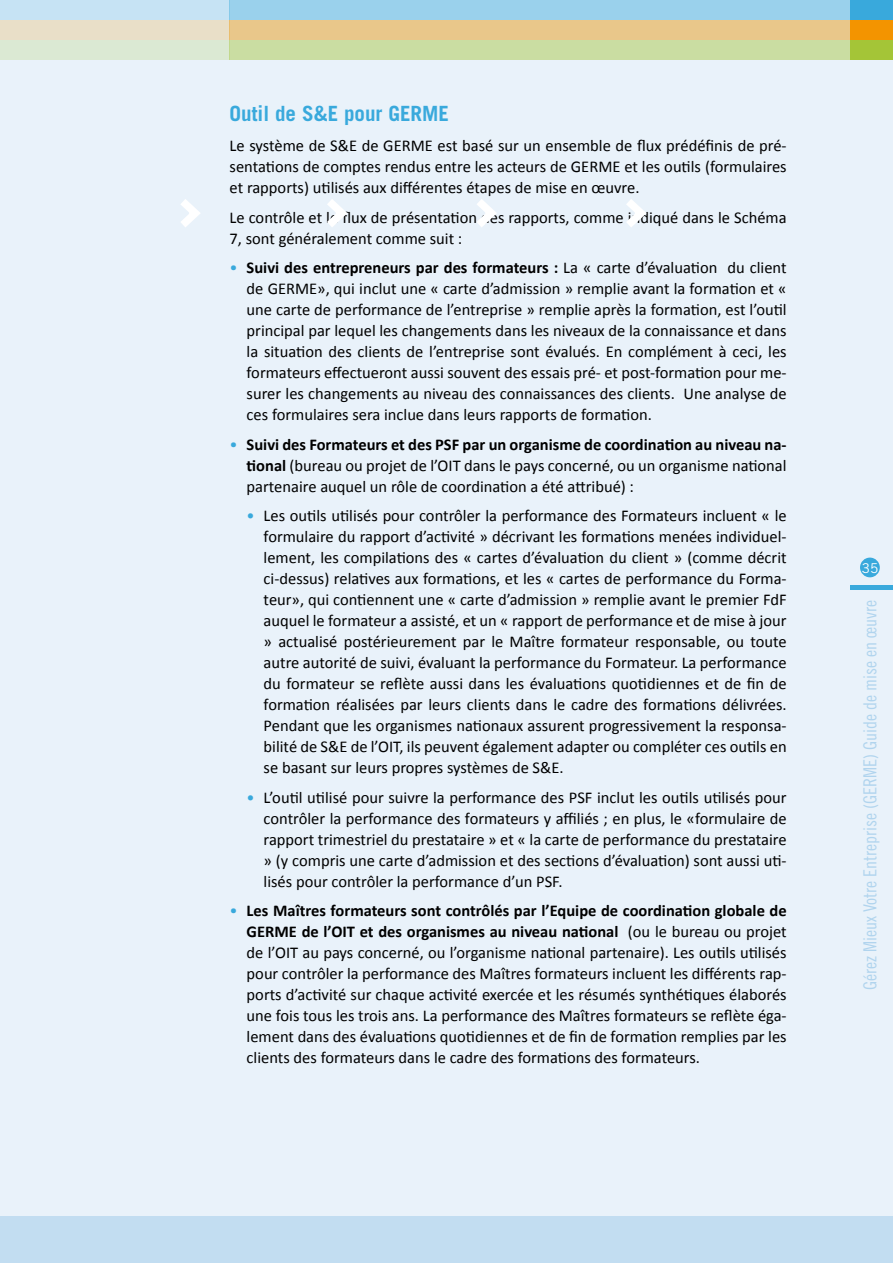
<style>
.page{position:relative;width:893px;height:1263px;background:#e9f2fa}
.page>*{position:absolute;margin:0;border:0;box-sizing:border-box;transform-origin:0 0}
.t1{font:700 21px "Trade Gothic LT Std";color:#39a9dc}
.t2{font:18px "Trade Gothic LT Std Cn 18";color:#b0d4ee}
.t3{font:16.5px/21px "Calibri";color:#000;text-align:justify}
.t4{font:13.5px "Trade Gothic LT Std";color:#fff}
.s1{font-family:"Conduit ITC Std";color:#39a9dc}
.s2{font-weight:700}
.s3{color:#39a9dc}
</style>
<div class="page">
<div style="left:1px;top:1216px;width:892px;height:47px;background:#c2ddf1"></div>
<hr style="left:850px;top:586px;width:43px;height:4px;background:#39a9dc">
<div style="left:230px;top:40px;width:663px;height:20px;background:#cadda2"></div>
<div style="left:230px;top:20px;width:663px;height:20px;background:#e9c78a"></div>
<div style="left:230px;top:0;width:663px;height:20px;background:#9ad1ec"></div>
<div style="left:0;top:40px;width:230px;height:20px;background:#dbe9d3"></div>
<div style="left:0;top:20px;width:230px;height:20px;background:#e9dfc8"></div>
<div style="left:0;top:0;width:230px;height:20px;background:#c6e3f4"></div>
<div style="left:850px;top:40px;width:43px;height:20px;background:#a4c537"></div>
<div style="left:850px;top:20px;width:43px;height:20px;background:#f39400"></div>
<div style="left:850px;top:0;width:43px;height:20px;background:#39a9dc"></div>
<div style="left:860px;top:558px;width:20px;height:19px;background:#39a9dc;border-radius:50%"></div>
<svg style="left:327px;top:199px;width:20px;height:28px"></svg>
<svg style="left:626px;top:199px;width:20px;height:28px"></svg>
<svg style="left:477px;top:199px;width:20px;height:28px"></svg>
<svg style="left:181px;top:199px;width:19px;height:28px"></svg>
<p class="t1" style="left:230px;top:101px;width:221px">Outil de S&amp;E pour GERME</p>
<p class="t3" style="left:230px;top:135px;width:559px">Le système de S&amp;E de GERME est basé sur un ensemble de flux prédéfinis de pré&shy;sentations de comptes rendus entre les acteurs de GERME et les outils (formulaires et rapports) utilisés aux différentes étapes de mise en œuvre.</p>
<p class="t3" style="left:230px;top:207px;width:559px">Le contrôle et le flux de présentation des rapports, comme indiqué dans le Schéma<br>7, sont généralement comme suit :</p>
<p class="t3" style="left:247px;top:257px;width:542px;text-indent:-17px"><span class="s1">•</span> <span class="s2">Suivi des entrepreneurs par des formateurs :</span> La « carte d’évaluation du client de GERME», qui inclut une « carte d’admission » remplie avant la formation et « une carte de performance de l’entreprise » remplie après la formation, est l’outil principal par lequel les changements dans les niveaux de la connaissance et dans la situation des clients de l’entreprise sont évalués. En complément à ceci, les formateurs effectueront aussi souvent des essais pré- et post-formation pour me&shy;surer les changements au niveau des connaissances des clients. Une analyse de ces formulaires sera inclue dans leurs rapports de formation.</p>
<p class="t3" style="left:247px;top:434px;width:541px;text-indent:-17px"><span class="s1">•</span> <span class="s2">Suivi des Formateurs et des PSF par un organisme de coordination au niveau na&shy;tional</span> (bureau ou projet de l’OIT dans le pays concerné, ou un organisme national partenaire auquel un rôle de coordination a été attribué) :</p>
<p class="t3" style="left:264px;top:505px;width:524px;text-indent:-17px"><span class="s3">•</span> Les outils utilisés pour contrôler la performance des Formateurs incluent « le formulaire du rapport d’activité » décrivant les formations menées individuel&shy;lement, les compilations des « cartes d’évaluation du client » (comme décrit ci-dessus) relatives aux formations, et les « cartes de performance du Forma&shy;teur», qui contiennent une « carte d’admission » remplie avant le premier FdF auquel le formateur a assisté, et un « rapport de performance et de mise à jour » actualisé postérieurement par le Maître formateur responsable, ou toute autre autorité de suivi, évaluant la performance du Formateur. La performance du formateur se reflète aussi dans les évaluations quotidiennes et de fin de formation réalisées par leurs clients dans le cadre des formations délivrées.<br>Pendant que les organismes nationaux assurent progressivement la responsa&shy;bilité de S&amp;E de l’OIT, ils peuvent également adapter ou compléter ces outils en se basant sur leurs propres systèmes de S&amp;E.</p>
<p class="t3" style="left:264px;top:787px;width:525px;text-indent:-17px"><span class="s3">•</span> L’outil utilisé pour suivre la performance des PSF inclut les outils utilisés pour contrôler la performance des formateurs y affiliés ; en plus, le «formulaire de rapport trimestriel du prestataire » et « la carte de performance du prestataire » (y compris une carte d’admission et des sections d’évaluation) sont aussi uti&shy;lisés pour contrôler la performance d’un PSF.</p>
<p class="t3" style="left:247px;top:900px;width:542px;text-indent:-17px"><span class="s1">•</span> <span class="s2">Les Maîtres formateurs sont contrôlés par l’Equipe de coordination globale de GERME de l’OIT et des organismes au niveau national</span> (ou le bureau ou projet de l’OIT au pays concerné, ou l’organisme national partenaire). Les outils utilisés pour contrôler la performance des Maîtres formateurs incluent les différents rap&shy;ports d’activité sur chaque activité exercée et les résumés synthétiques élaborés une fois tous les trois ans. La performance des Maîtres formateurs se reflète éga&shy;lement dans des évaluations quotidiennes et de fin de formation remplies par les clients des formateurs dans le cadre des formations des formateurs.</p>
<p class="t4" style="left:862px;top:560px;width:18px">35</p>
<p class="t2" style="left:859px;top:990px;width:392px;rotate:-90deg">Gérez Mieux Votre Entreprise (GERME) Guide de mise en œuvre</p>
</div>
